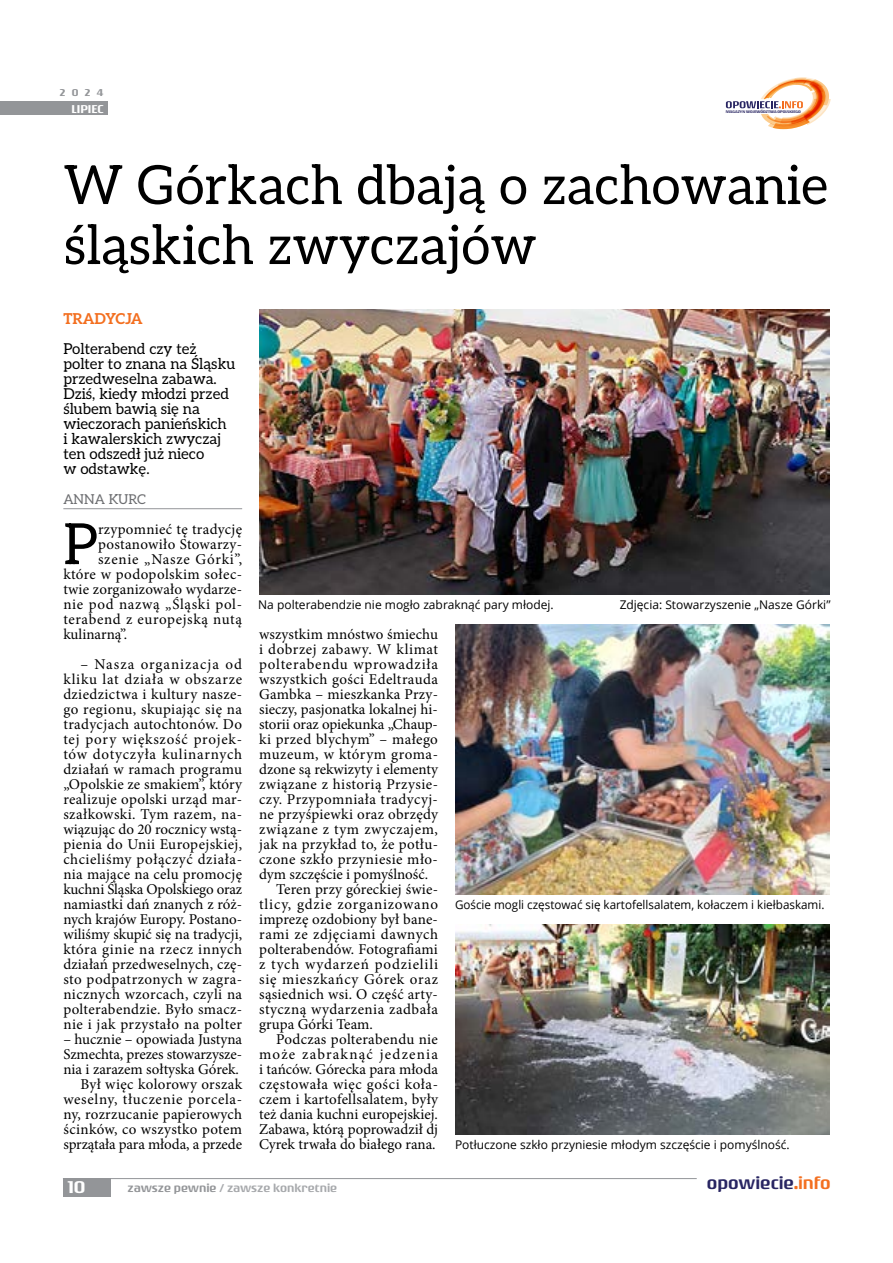
<style>
.page{position:relative;width:893px;height:1263px;background:#fff}
.page>*{position:absolute;margin:0;border:0;box-sizing:border-box;transform-origin:0 0}
.t1{font:56.85px "Aleo";color:#000}
.t2{font:54px/60px "Aleo";color:#000}
.t3{font:500 18px "Rogue Sans Ext";color:#282562}
.t4{font:500 18px "Rogue Sans Ext";color:#fff}
.t5{font:15px/15px "Minion Pro";letter-spacing:.02em;color:#000;text-align:justify}
.t6{font:15px "Minion Pro";color:#000}
.t7{font:15px/15px "Aleo";color:#000}
.t8{font:15px "Minion Pro";letter-spacing:.04em;color:#000}
.t9{font:15px "Minion Pro";letter-spacing:.05em;color:#000}
.t10{font:15px "Minion Pro";letter-spacing:-.005em;color:#000}
.t11{font:15px "Minion Pro";letter-spacing:.055em;color:#000}
.t12{font:15px "Minion Pro";letter-spacing:.045em;color:#000}
.t13{font:15px "Minion Pro";letter-spacing:.08em;color:#000}
.t14{font:700 15px "Aleo";color:#f36f20}
.t15{font:13.5px "Aleo";color:#6d6e71}
.t16{font:12px "Open Sans";color:#000}
.t17{font:500 12px "Rogue Sans Ext";color:#a7a9ac}
.t18{font:500 12px "Rogue Sans Ext";color:#fff}
.t19{font:500 10.5px "Rogue Sans Ext";color:#939598}
.t20{font:500 4.05px "Rogue Sans Ext";color:#282562;scale:1.04 1}
.s1{color:#939598}
.s2{color:#f36f20}
</style>
<div class="page">
<div style="left:63px;top:1178px;width:48px;height:18px;background:#939598"></div>
<hr style="left:63px;top:1178px;width:634px;height:1px;background:#939598">
<div style="left:0;top:101px;width:108px;height:14px;background:#939598"></div>
<svg style="left:726px;top:77px;width:105px;height:52px"></svg>
<hr style="left:63px;top:508px;width:179px;height:1px;background:#939598">
<img style="left:259px;top:309px;width:571px;height:285px">
<img style="left:455px;top:624px;width:374px;height:270px">
<img style="left:455px;top:924px;width:375px;height:210px">
<p class="t19" style="left:60px;top:87px;width:45px">2024</p>
<p class="t18" style="left:72px;top:101px;width:34px">LIPIEC</p>
<p class="t20" style="left:726px;top:109px;width:74px">MAGAZYN WOJEWÓDZTWA OPOLSKIEGO</p>
<h2 class="t2" style="left:64px;top:152px;width:766px">W Górkach dbają o zachowanie śląskich zwyczajów</h2>
<p class="t14" style="left:63px;top:307px;width:81px">TRADYCJA</p>
<p class="t7" style="left:63px;top:340px;width:173px">Polterabend czy też polter to znana na Śląsku przedweselna zabawa.<br>Dziś, kiedy młodzi przed ślubem bawią się na wieczorach panieńskich<br>i kawalerskich zwyczaj ten odszedł już nieco<br>w odstawkę.</p>
<p class="t15" style="left:63px;top:489px;width:84px">ANNA KURC</p>
<h1 class="t1" style="left:63px;top:499px;width:36px">P</h1>
<p class="t5" style="left:98px;top:522px;width:146px">rzypomnieć tę tradycję</p>
<p class="t5" style="left:98px;top:537px;width:146px">postanowiło Stowarzy-</p>
<p class="t9" style="left:98px;top:549px;width:146px">szenie „Nasze Górki”,</p>
<p class="t5" style="left:63px;top:567px;width:180px">które w podopolskim sołec-</p>
<p class="t5" style="left:63px;top:582px;width:180px">twie zorganizowało wydarze-</p>
<p class="t12" style="left:63px;top:594px;width:180px">nie pod nazwą „Śląski pol-</p>
<p class="t8" style="left:63px;top:609px;width:180px">terabend z europejską nutą</p>
<p class="t6" style="left:63px;top:624px;width:65px">kulinarną”.</p>
<p class="t5" style="left:63px;top:657px;width:180px;text-indent:17px">– Nasza organizacja od kliku lat działa w obszarze dziedzictwa i kultury nasze&shy;go regionu, skupiając się na tradycjach autochtonów. Do tej pory większość projek&shy;tów dotyczyła kulinarnych działań w ramach programu „Opolskie ze smakiem”, który realizuje opolski urząd mar&shy;szałkowski. Tym razem, na&shy;wiązując do 20 rocznicy wstą&shy;pienia do Unii Europejskiej, chcieliśmy połączyć działa&shy;nia mające na celu promocję kuchni Śląska Opolskiego oraz namiastki dań znanych z róż&shy;nych krajów Europy. Postano&shy;wiliśmy skupić się na tradycji, która ginie na rzecz innych działań przedweselnych, czę&shy;sto podpatrzonych w zagra&shy;nicznych wzorcach, czyli na polterabendzie. Było smacz&shy;nie i jak przystało na polter</p>
<p class="t5" style="left:63px;top:1032px;width:180px;text-align:right">– hucznie – opowiada Justyna<br>Szmechta, prezes stowarzysze&shy;nia i zarazem sołtyska Górek.<br>Był więc kolorowy orszak weselny, tłuczenie porcela&shy;ny, rozrzucanie papierowych ścinków, co wszystko potem sprzątała para młoda, a przede</p>
<p class="t16" style="left:258px;top:596px;width:297px">Na polterabendzie nie mogło zabraknąć pary młodej.</p>
<p class="t16" style="left:620px;top:596px;width:212px">Zdjęcia: Stowarzyszenie „Nasze Górki”</p>
<p class="t5" style="left:259px;top:627px;width:180px">wszystkim mnóstwo śmiechu</p>
<p class="t8" style="left:259px;top:639px;width:180px">i dobrzej zabawy. W klimat</p>
<p class="t9" style="left:259px;top:654px;width:180px">polterabendu wprowadziła</p>
<p class="t5" style="left:259px;top:672px;width:180px">wszystkich gości Edeltrauda</p>
<p class="t5" style="left:259px;top:687px;width:180px">Gambka – mieszkanka Przy-</p>
<p class="t6" style="left:259px;top:699px;width:180px">sieczy, pasjonatka lokalnej hi-</p>
<p class="t10" style="left:259px;top:714px;width:180px">storii oraz opiekunka „Chaup-</p>
<p class="t5" style="left:259px;top:732px;width:180px">ki przed blychym” – małego</p>
<p class="t5" style="left:259px;top:747px;width:180px">muzeum, w którym groma-</p>
<p class="t6" style="left:259px;top:759px;width:180px">dzone są rekwizyty i elementy</p>
<p class="t5" style="left:259px;top:777px;width:180px">związane z historią Przysie-</p>
<p class="t5" style="left:259px;top:792px;width:180px">czy. Przypomniała tradycyj-</p>
<p class="t5" style="left:259px;top:807px;width:180px">ne przyśpiewki oraz obrzędy</p>
<p class="t8" style="left:259px;top:819px;width:180px">związane z tym zwyczajem,</p>
<p class="t5" style="left:259px;top:837px;width:180px">jak na przykład to, że potłu-</p>
<p class="t5" style="left:259px;top:852px;width:180px">czone szkło przyniesie mło-</p>
<p class="t6" style="left:259px;top:864px;width:171px">dym szczęście i pomyślność.</p>
<p class="t5" style="left:276px;top:882px;width:163px">Teren przy góreckiej świe-</p>
<p class="t9" style="left:259px;top:894px;width:180px">tlicy, gdzie zorganizowano</p>
<p class="t5" style="left:259px;top:912px;width:180px">imprezę ozdobiony był bane-</p>
<p class="t8" style="left:259px;top:924px;width:180px">rami ze zdjęciami dawnych</p>
<p class="t5" style="left:259px;top:942px;width:180px">polterabendów. Fotografiami</p>
<p class="t11" style="left:259px;top:954px;width:180px">z tych wydarzeń podzielili</p>
<p class="t9" style="left:259px;top:969px;width:180px">się mieszkańcy Górek oraz</p>
<p class="t5" style="left:259px;top:987px;width:180px">sąsiednich wsi. O część arty-</p>
<p class="t5" style="left:259px;top:1002px;width:180px">styczną wydarzenia zadbała</p>
<p class="t5" style="left:259px;top:1017px;width:115px">grupa Górki Team.</p>
<p class="t5" style="left:276px;top:1032px;width:163px">Podczas polterabendu nie</p>
<p class="t13" style="left:259px;top:1044px;width:180px">może zabraknąć jedzenia</p>
<p class="t6" style="left:259px;top:1059px;width:180px">i tańców. Górecka para młoda</p>
<p class="t5" style="left:259px;top:1077px;width:180px">częstowała więc gości koła-</p>
<p class="t5" style="left:259px;top:1092px;width:180px">czem i kartofellsalatem, były</p>
<p class="t6" style="left:259px;top:1104px;width:180px">też dania kuchni europejskiej.</p>
<p class="t10" style="left:259px;top:1119px;width:180px">Zabawa, którą poprowadził dj</p>
<p class="t6" style="left:259px;top:1134px;width:178px">Cyrek trwała do białego rana.</p>
<p class="t16" style="left:455px;top:896px;width:371px">Goście mogli częstować się kartofellsalatem, kołaczem i kiełbaskami.</p>
<p class="t16" style="left:455px;top:1136px;width:336px">Potłuczone szkło przyniesie młodym szczęście i pomyślność.</p>
<p class="t4" style="left:67px;top:1176px;width:20px">10</p>
<p class="t17" style="left:128px;top:1181px;width:211px"><span class="s1">zawsze pewnie</span> / zawsze konkretnie</p>
<p class="t3" style="left:707px;top:1172px;width:125px">opowiecie<span class="s2">.info</span></p>
</div>
